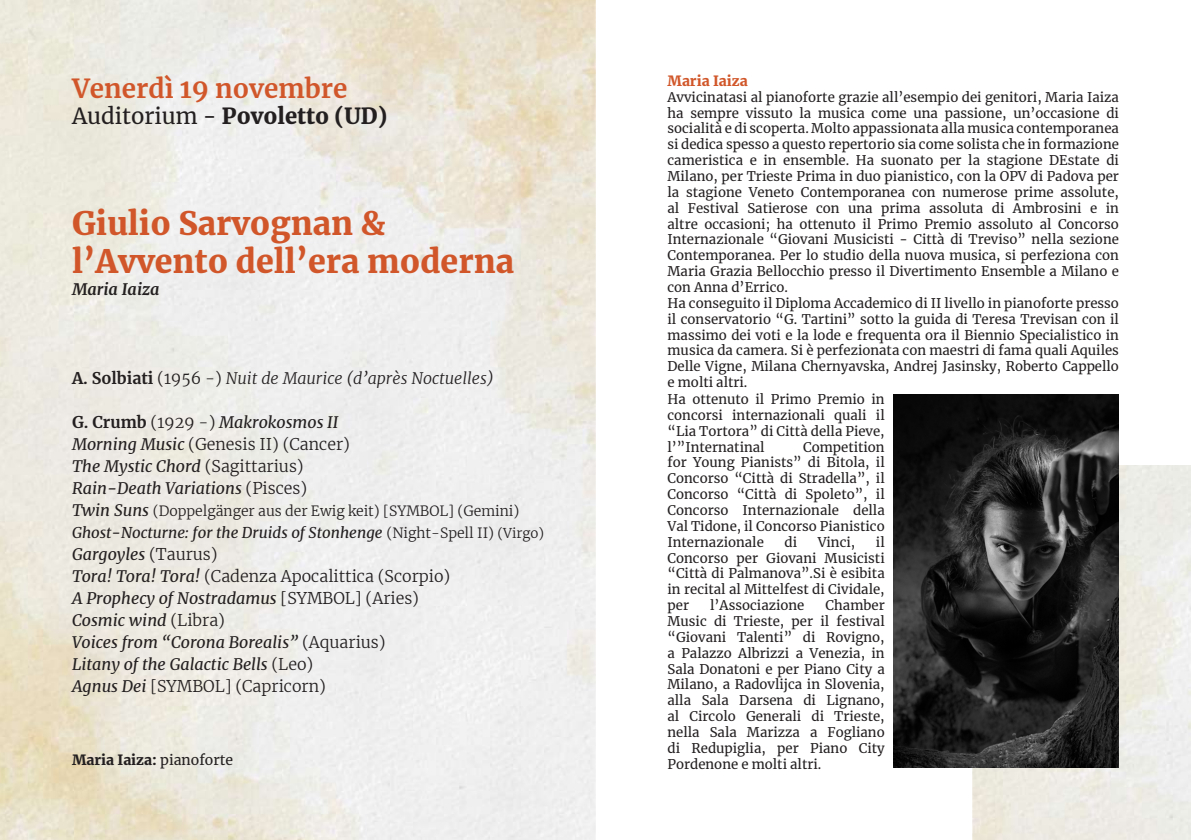
<style>
.page{position:relative;width:1191px;height:840px;background:#fff}
.page>*{position:absolute;margin:0;border:0;box-sizing:border-box;transform-origin:0 0}
.t1{font:900 32px/38.4px "Merriweather";color:#d1572a}
.t2{font:700 26px "Merriweather";color:#d1572b}
.t3{font:900 22px "Merriweather";color:#231f20}
.t4{font:italic 16px/22px "Merriweather";color:#231f20}
.t5{font:italic 300 16px "Merriweather";color:#231f20}
.t6{font:italic 700 16px "Merriweather";color:#231f20}
.t7{font:italic 15px "Merriweather";color:#231f20}
.t8{font:300 14px "Merriweather";color:#231f20}
.t9{font:900 14px "Merriweather";color:#231f20}
.t10{font:900 14px "Merriweather";color:#d1572a}
.t11{font:13.2px/15.8px "Merriweather";color:#231f20;text-align:justify}
.s1{font-weight:400}
.s2{font-weight:700;font-style:normal}
.s3{font-style:normal}
.s4{font-weight:300;font-style:normal}
.s5{font-weight:400;font-style:italic;font-size:16px}
.s6{font-weight:300;font-style:normal;font-size:14px}
.s7{font-weight:300;font-style:normal;font-size:13.4px}
</style>
<div class="page">
<img style="left:972px;top:465px;width:219px;height:374px">
<img style="left:893px;top:394px;width:226px;height:373px">
<p class="t10" style="left:667px;top:71px;width:82px">Maria Iaiza</p>
<p class="t11" style="left:667px;top:89px;width:453px;text-align:left">Avvicinatasi al pianoforte grazie all’esempio dei genitori, Maria Iaiza ha sempre vissuto la musica come una passione, un’occasione di socialità e di scoperta. Molto appassionata alla musica contemporanea si dedica spesso a questo repertorio sia come solista che in formazione cameristica e in ensemble. Ha suonato per la stagione DEstate di Milano, per Trieste Prima in duo pianistico, con la OPV di Padova per la stagione Veneto Contemporanea con numerose prime assolute, al Festival Satierose con una prima assoluta di Ambrosini e in altre occasioni; ha ottenuto il Primo Premio assoluto al Concorso Internazionale “Giovani Musicisti - Città di Treviso” nella sezione Contemporanea. Per lo studio della nuova musica, si perfeziona con Maria Grazia Bellocchio presso il Divertimento Ensemble a Milano e con Anna d’Errico.<br>Ha conseguito il Diploma Accademico di II livello in pianoforte presso il conservatorio “G. Tartini” sotto la guida di Teresa Trevisan con il massimo dei voti e la lode e frequenta ora il Biennio Specialistico in musica da camera. Si è perfezionata con maestri di fama quali Aquiles Delle Vigne, Milana Chernyavska, Andrej Jasinsky, Roberto Cappello e molti altri.<br>Ha ottenuto il Primo Premio in<br>concorsi internazionali quali il<br>“Lia Tortora” di Città della Pieve,<br>l’”Internatinal</p>
<h2 class="t2" style="left:72px;top:70px;width:277px">Venerdì 19 novembre</h2>
<h3 class="t3" style="left:72px;top:101px;width:317px"><span class="s1">Auditorium -</span> Povoletto (UD)</h3>
<h1 class="t1" style="left:72px;top:203px;width:443px">Giulio Sarvognan &amp; l’Avvento dell’era moderna</h1>
<p class="t6" style="left:72px;top:278px;width:89px">Maria Iaiza</p>
<p class="t5" style="left:72px;top:366px;width:423px"><span class="s2">A. Solbiati</span> <span class="s3">(1956 -)</span> Nuit de Maurice (d’après Noctuelles)</p>
<p class="t4" style="left:72px;top:410px;width:279px"><span class="s2">G. Crumb</span> <span class="s4">(1929 -)</span> Makrokosmos II Morning Music <span class="s4">(Genesis II) (Cancer)<br></span>The Mystic Chord <span class="s4">(Sagittarius)<br></span>Rain-Death Variations <span class="s4">(Pisces)</span></p>
<p class="t8" style="left:72px;top:500px;width:449px"><span class="s5">Twin Suns</span> (Doppelgänger aus der Ewig keit) [SYMBOL] (Gemini)</p>
<p class="t7" style="left:72px;top:521px;width:473px">Ghost-Nocturne: for the Druids of Stonhenge <span class="s6">(Night-Spell II)</span> <span class="s7">(Virgo)</span></p>
<p class="t4" style="left:72px;top:542px;width:380px">Gargoyles <span class="s4">(Taurus)<br></span>Tora! Tora! Tora! <span class="s4">(Cadenza Apocalittica (Scorpio)<br></span>A Prophecy of Nostradamus <span class="s4">[SYMBOL] (Aries)<br></span>Cosmic wind <span class="s4">(Libra)<br></span>Voices from “Corona Borealis” <span class="s4">(Aquarius)<br></span>Litany of the Galactic Bells <span class="s4">(Leo)<br></span>Agnus Dei <span class="s4">[SYMBOL] (Capricorn)</span></p>
<p class="t11" style="left:667px;top:438px;width:219px;text-indent:136px">Competition for Young Pianists” di Bitola, il Concorso “Città di Stradella”, il Concorso “Città di Spoleto”, il Concorso Internazionale della Val Tidone, il Concorso Pianistico Internazionale</p>
<p class="t11" style="left:667px;top:533px;width:219px;text-indent:208px">il Concorso per Giovani Musicisti “Città di Palmanova”.Si è esibita in recital al Mittelfest di Cividale, per</p>
<p class="t11" style="left:784px;top:533px;width:14px">di</p>
<p class="t11" style="left:817px;top:533px;width:39px">Vinci,</p>
<p class="t11" style="left:710px;top:596px;width:96px">l’Associazione</p>
<p class="t11" style="left:667px;top:596px;width:219px;text-indent:158px">Chamber Music di Trieste, per il festival “Giovani Talenti” di Rovigno, a Palazzo Albrizzi a Venezia, in Sala Donatoni e per Piano City a Milano, a Radovlijca in Slovenia, alla Sala Darsena di Lignano, al Circolo Generali di Trieste, nella Sala Marizza a Fogliano di Redupiglia, per Piano City</p>
<p class="t9" style="left:72px;top:749px;width:163px">Maria Iaiza: <span class="s1">pianoforte</span></p>
<p class="t11" style="left:667px;top:755px;width:155px">Pordenone e molti altri.</p>
</div>
